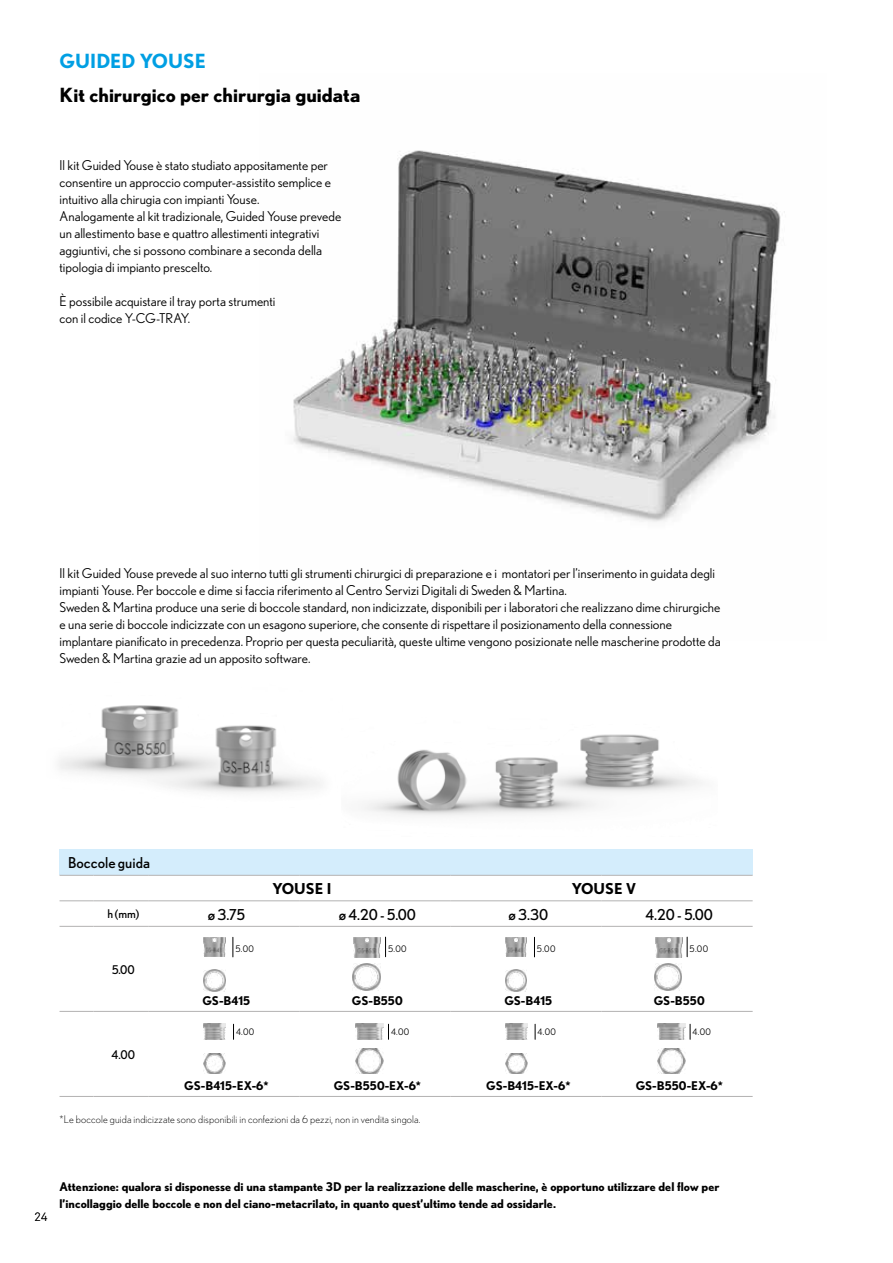
<style>
.page{position:relative;width:893px;height:1263px;background:#fff}
.page>*{position:absolute;margin:0;border:0;box-sizing:border-box;transform-origin:0 0}
.t1{font:700 19.5px "Nobel";color:#000}
.t2{font:700 19.5px "Nobel";color:#009fe3}
.t3{font:15px "Nobel";color:#000}
.t4{font:700 15px "Nobel";color:#000}
.t5{font:13.5px/17px "Nobel";color:#000}
.t6{font:700 12px/17px "Nobel";color:#000}
.t7{font:12px "Nobel";color:#000}
.t8{font:12px "Akkurat Light Pro";color:#000}
.t9{font:300 10.5px "Nobel";letter-spacing:.015em;color:#000}
.t10{font:9px "Nobel";letter-spacing:.045em;color:#000}
</style>
<div class="page">
<img style="left:293px;top:150px;width:492px;height:372px">
<img style="left:373px;top:734px;width:329px;height:82px">
<img style="left:59px;top:705px;width:314px;height:106px">
<img style="left:203px;top:1024px;width:23px;height:16px">
<img style="left:505px;top:1024px;width:22px;height:16px">
<img style="left:203px;top:937px;width:22px;height:20px">
<img style="left:505px;top:937px;width:22px;height:20px">
<img style="left:203px;top:969px;width:22px;height:22px">
<img style="left:505px;top:969px;width:22px;height:22px">
<img style="left:203px;top:1054px;width:23px;height:20px">
<img style="left:505px;top:1054px;width:22px;height:20px">
<img style="left:356px;top:1024px;width:28px;height:16px">
<img style="left:657px;top:1024px;width:28px;height:16px">
<img style="left:353px;top:937px;width:28px;height:20px">
<img style="left:655px;top:937px;width:27px;height:20px">
<img style="left:356px;top:1049px;width:28px;height:25px">
<img style="left:657px;top:1049px;width:28px;height:25px">
<img style="left:353px;top:963px;width:27px;height:28px">
<img style="left:654px;top:963px;width:28px;height:28px">
<svg style="left:232px;top:937px;width:1px;height:20px"></svg>
<svg style="left:534px;top:937px;width:1px;height:20px"></svg>
<svg style="left:385px;top:937px;width:1px;height:20px"></svg>
<svg style="left:687px;top:937px;width:1px;height:20px"></svg>
<svg style="left:233px;top:1024px;width:1px;height:15px"></svg>
<svg style="left:535px;top:1024px;width:1px;height:15px"></svg>
<svg style="left:388px;top:1024px;width:1px;height:15px"></svg>
<svg style="left:690px;top:1024px;width:1px;height:15px"></svg>
<div style="left:60px;top:849px;width:693px;height:26px;background:#d4edfc"></div>
<hr style="left:60px;top:1096px;width:34px;height:1px;background:#b3b2b2">
<hr style="left:94px;top:1096px;width:55px;height:1px;background:#b3b2b2">
<hr style="left:60px;top:875px;width:34px;height:1px;background:#b3b2b2">
<hr style="left:94px;top:875px;width:55px;height:1px;background:#b3b2b2">
<hr style="left:60px;top:900px;width:34px;height:1px;background:#b3b2b2">
<hr style="left:60px;top:926px;width:34px;height:1px;background:#b3b2b2">
<hr style="left:60px;top:1011px;width:34px;height:1px;background:#b3b2b2">
<hr style="left:94px;top:1011px;width:55px;height:1px;background:#b3b2b2">
<hr style="left:149px;top:1011px;width:151px;height:1px;background:#b3b2b2">
<hr style="left:300px;top:1011px;width:151px;height:1px;background:#b3b2b2">
<hr style="left:451px;top:1011px;width:151px;height:1px;background:#b3b2b2">
<hr style="left:602px;top:1011px;width:151px;height:1px;background:#b3b2b2">
<hr style="left:149px;top:875px;width:151px;height:1px;background:#b3b2b2">
<hr style="left:300px;top:875px;width:151px;height:1px;background:#b3b2b2">
<hr style="left:149px;top:900px;width:151px;height:1px;background:#b3b2b2">
<hr style="left:300px;top:900px;width:151px;height:1px;background:#b3b2b2">
<hr style="left:451px;top:875px;width:151px;height:1px;background:#b3b2b2">
<hr style="left:602px;top:875px;width:151px;height:1px;background:#b3b2b2">
<hr style="left:451px;top:900px;width:151px;height:1px;background:#b3b2b2">
<hr style="left:602px;top:900px;width:151px;height:1px;background:#b3b2b2">
<hr style="left:451px;top:926px;width:151px;height:1px;background:#b3b2b2">
<hr style="left:602px;top:926px;width:151px;height:1px;background:#b3b2b2">
<hr style="left:149px;top:926px;width:151px;height:1px;background:#b3b2b2">
<hr style="left:300px;top:926px;width:151px;height:1px;background:#b3b2b2">
<hr style="left:94px;top:900px;width:55px;height:1px;background:#b3b2b2">
<hr style="left:94px;top:926px;width:55px;height:1px;background:#b3b2b2">
<hr style="left:149px;top:1096px;width:151px;height:1px;background:#b3b2b2">
<hr style="left:300px;top:1096px;width:151px;height:1px;background:#b3b2b2">
<hr style="left:451px;top:1096px;width:151px;height:1px;background:#b3b2b2">
<hr style="left:602px;top:1096px;width:151px;height:1px;background:#b3b2b2">
<h1 class="t2" style="left:60px;top:49px;width:148px">GUIDED YOUSE</h1>
<h1 class="t1" style="left:60px;top:83px;width:302px">Kit chirurgico per chirurgia guidata</h1>
<p class="t5" style="left:60px;top:157px;width:283px">Il kit Guided Youse è stato studiato appositamente per consentire un approccio computer-assistito semplice e intuitivo alla chirugia con impianti Youse.<br>Analogamente al kit tradizionale, Guided Youse prevede un allestimento base e quattro allestimenti integrativi aggiuntivi, che si possono combinare a seconda della tipologia di impianto prescelto.</p>
<p class="t5" style="left:60px;top:293px;width:217px">È possibile acquistare il tray porta strumenti con il codice Y-CG-TRAY.</p>
<p class="t5" style="left:60px;top:565px;width:663px">Il kit Guided Youse prevede al suo interno tutti gli strumenti chirurgici di preparazione e i montatori per l’inserimento in guidata degli impianti Youse. Per boccole e dime si faccia riferimento al Centro Servizi Digitali di Sweden &amp; Martina.<br>Sweden &amp; Martina produce una serie di boccole standard, non indicizzate, disponibili per i laboratori che realizzano dime chirurgiche e una serie di boccole indicizzate con un esagono superiore, che consente di rispettare il posizionamento della connessione implantare pianificato in precedenza. Proprio per questa peculiarità, queste ultime vengono posizionate nelle mascherine prodotte da Sweden &amp; Martina grazie ad un apposito software.</p>
<p class="t3" style="left:68px;top:854px;width:84px">Boccole guida</p>
<p class="t4" style="left:272px;top:880px;width:60px">YOUSE I</p>
<p class="t4" style="left:572px;top:880px;width:66px">YOUSE V</p>
<p class="t7" style="left:107px;top:907px;width:33px">h (mm)</p>
<p class="t3" style="left:208px;top:905px;width:39px">ø 3.75</p>
<p class="t3" style="left:339px;top:905px;width:79px">ø 4.20 - 5.00</p>
<p class="t3" style="left:508px;top:905px;width:41px">ø 3.30</p>
<p class="t3" style="left:646px;top:905px;width:69px">4.20 - 5.00</p>
<p class="t7" style="left:112px;top:962px;width:25px">5.00</p>
<p class="t7" style="left:112px;top:1047px;width:25px">4.00</p>
<p class="t10" style="left:235px;top:944px;width:20px">5.00</p>
<p class="t10" style="left:388px;top:944px;width:20px">5.00</p>
<p class="t10" style="left:537px;top:944px;width:20px">5.00</p>
<p class="t10" style="left:690px;top:944px;width:20px">5.00</p>
<p class="t6" style="left:202px;top:992px;width:49px">GS-B415</p>
<p class="t6" style="left:352px;top:992px;width:52px">GS-B550</p>
<p class="t6" style="left:504px;top:992px;width:49px">GS-B415</p>
<p class="t6" style="left:654px;top:992px;width:52px">GS-B550</p>
<p class="t10" style="left:236px;top:1027px;width:20px">4.00</p>
<p class="t10" style="left:391px;top:1027px;width:20px">4.00</p>
<p class="t10" style="left:538px;top:1027px;width:20px">4.00</p>
<p class="t10" style="left:693px;top:1027px;width:20px">4.00</p>
<p class="t6" style="left:184px;top:1077px;width:86px">GS-B415-EX-6*</p>
<p class="t6" style="left:334px;top:1077px;width:89px">GS-B550-EX-6*</p>
<p class="t6" style="left:486px;top:1077px;width:86px">GS-B415-EX-6*</p>
<p class="t6" style="left:636px;top:1077px;width:89px">GS-B550-EX-6*</p>
<p class="t9" style="left:60px;top:1113px;width:363px">*Le boccole guida indicizzate sono disponibili in confezioni da 6 pezzi, non in vendita singola.</p>
<p class="t8" style="left:34px;top:1210px;width:15px">24</p>
<p class="t6" style="left:60px;top:1177px;width:661px">Attenzione: qualora si disponesse di una stampante 3D per la realizzazione delle mascherine, è opportuno utilizzare del flow per l’incollaggio delle boccole e non del ciano-metacrilato, in quanto quest’ultimo tende ad ossidarle.</p>
</div>
